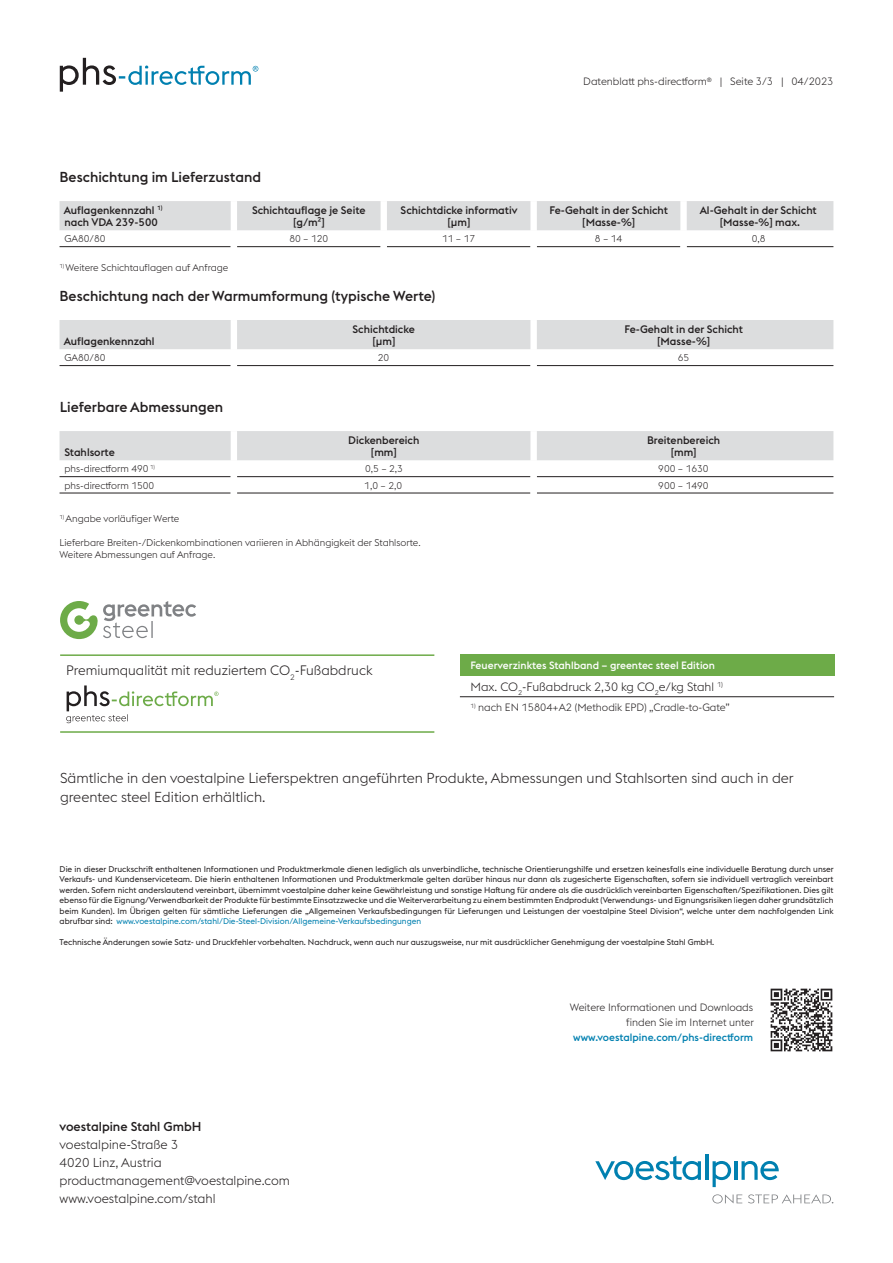
<style>
.page{position:relative;width:893px;height:1263px;background:#fff}
.page>*{position:absolute;margin:0;border:0;box-sizing:border-box;transform-origin:0 0}
.t1{font:300 14.25px/19.5px "voestalpine";color:#231f20}
.Fließtext{font:500 14.25px "voestalpine";color:#231f20}
.t2{font:300 13.5px "voestalpine";color:#231f20}
.Fußzeile{font:300 12.75px "voestalpine";color:#231f20}
.Fußzeile-2{font:500 12.75px "voestalpine";color:#231f20}
.t3{font:300 12px "voestalpine";color:#231f20}
.t4{font:500 10.8px "voestalpine";color:#231f20}
.QR_Code{font:300 10.5px "voestalpine";color:#231f20}
.t5{font:500 10.5px "voestalpine";color:#fff}
.QR_Code-2{font:500 10.5px "voestalpine";color:#0080b0}
.t6{font:300 9.75px "voestalpine";color:#231f20}
.Information_and_prod{font:8.25px/10.5px "voestalpine";color:#231f20;text-align:justify}
.s1{color:#0080b0}
</style>
<div class="page">
<svg style="left:595px;top:1156px;width:106px;height:24px"></svg>
<hr style="left:705px;top:1154px;width:3px;height:26px;background:#0080b0">
<svg style="left:713px;top:1161px;width:18px;height:26px"></svg>
<hr style="left:734px;top:1161px;width:3px;height:19px;background:#0080b0">
<svg style="left:741px;top:1161px;width:38px;height:19px"></svg>
<svg style="left:712px;top:1194px;width:30px;height:9px"></svg>
<svg style="left:748px;top:1194px;width:85px;height:9px"></svg>
<svg style="left:60px;top:58px;width:198px;height:34px"></svg>
<hr style="left:460px;top:696px;width:374px;height:1px;background:#231f20">
<svg style="left:60px;top:601px;width:136px;height:38px"></svg>
<hr style="left:60px;top:654px;width:374px;height:2px;background:#6dab48">
<hr style="left:60px;top:731px;width:374px;height:2px;background:#6dab48">
<div style="left:460px;top:654px;width:374px;height:22px;background:#6dab48"></div>
<svg style="left:66px;top:685px;width:153px;height:38px"></svg>
<img style="left:770px;top:988px;width:63px;height:64px">
<div style="left:60px;top:201px;width:773px;height:29px;background:#dcddde"></div>
<hr style="left:237px;top:246px;width:144px;height:1px;background:#231f20">
<hr style="left:387px;top:246px;width:143px;height:1px;background:#231f20">
<hr style="left:537px;top:246px;width:143px;height:1px;background:#231f20">
<hr style="left:687px;top:246px;width:146px;height:1px;background:#231f20">
<div style="left:381px;top:201px;width:6px;height:29px;background:#fff"></div>
<div style="left:530px;top:201px;width:7px;height:29px;background:#fff"></div>
<div style="left:680px;top:201px;width:7px;height:29px;background:#fff"></div>
<hr style="left:60px;top:246px;width:171px;height:1px;background:#231f20">
<div style="left:231px;top:201px;width:6px;height:29px;background:#fff"></div>
<div style="left:60px;top:320px;width:773px;height:29px;background:#dcddde"></div>
<hr style="left:237px;top:365px;width:293px;height:1px;background:#231f20">
<hr style="left:537px;top:365px;width:296px;height:1px;background:#231f20">
<div style="left:530px;top:320px;width:7px;height:29px;background:#fff"></div>
<hr style="left:60px;top:365px;width:171px;height:1px;background:#231f20">
<div style="left:231px;top:320px;width:6px;height:29px;background:#fff"></div>
<div style="left:60px;top:431px;width:773px;height:29px;background:#dcddde"></div>
<hr style="left:60px;top:476px;width:171px;height:1px;background:#231f20">
<hr style="left:60px;top:493px;width:171px;height:1px;background:#231f20">
<hr style="left:237px;top:476px;width:293px;height:1px;background:#231f20">
<hr style="left:537px;top:476px;width:296px;height:1px;background:#231f20">
<hr style="left:237px;top:493px;width:293px;height:1px;background:#231f20">
<hr style="left:537px;top:493px;width:296px;height:1px;background:#231f20">
<div style="left:231px;top:431px;width:6px;height:29px;background:#fff"></div>
<div style="left:530px;top:431px;width:7px;height:29px;background:#fff"></div>
<p class="Fließtext" style="left:60px;top:168px;width:203px">Beschichtung im Lieferzustand</p>
<p class="t4" style="left:64px;top:204px;width:100px">Auflagenkennzahl <sup>1)</sup></p>
<p class="t4" style="left:64px;top:216px;width:95px">nach VDA 239-500</p>
<p class="t4" style="left:252px;top:204px;width:115px">Schichtauflage je Seite</p>
<p class="t4" style="left:293px;top:216px;width:33px">[g/m²]</p>
<p class="QR_Code" style="left:583px;top:75px;width:252px">Datenblatt phs-directform<sup>®</sup> | Seite 3/3 | 04/2023</p>
<p class="t4" style="left:401px;top:204px;width:118px">Schichtdicke informativ</p>
<p class="t4" style="left:447px;top:216px;width:25px">[µm]</p>
<p class="t4" style="left:549px;top:204px;width:120px">Fe-Gehalt in der Schicht</p>
<p class="t4" style="left:582px;top:216px;width:55px">[Masse-%]</p>
<p class="t4" style="left:700px;top:204px;width:119px">Al-Gehalt in der Schicht</p>
<p class="t4" style="left:720px;top:216px;width:82px">[Masse-%] max.</p>
<p class="t6" style="left:64px;top:233px;width:43px">GA80/80</p>
<p class="t6" style="left:289px;top:233px;width:40px">80 – 120</p>
<p class="t6" style="left:442px;top:233px;width:35px">11 – 17</p>
<p class="t6" style="left:595px;top:233px;width:29px">8 – 14</p>
<p class="t6" style="left:752px;top:233px;width:15px">0,8</p>
<p class="t6" style="left:60px;top:262px;width:170px"><sup>1)</sup> Weitere Schichtauflagen auf Anfrage</p>
<p class="Fließtext" style="left:60px;top:287px;width:377px">Beschichtung nach der Warmumformung (typische Werte)</p>
<p class="t4" style="left:64px;top:335px;width:92px">Auflagenkennzahl</p>
<p class="t4" style="left:353px;top:323px;width:64px">Schichtdicke</p>
<p class="t4" style="left:372px;top:335px;width:25px">[µm]</p>
<p class="t4" style="left:624px;top:323px;width:120px">Fe-Gehalt in der Schicht</p>
<p class="t4" style="left:657px;top:335px;width:55px">[Masse-%]</p>
<p class="t6" style="left:64px;top:352px;width:43px">GA80/80</p>
<p class="t6" style="left:378px;top:352px;width:13px">20</p>
<p class="t6" style="left:678px;top:352px;width:13px">65</p>
<p class="Fließtext" style="left:60px;top:398px;width:165px">Lieferbare Abmessungen</p>
<p class="t4" style="left:64px;top:446px;width:52px">Stahlsorte</p>
<p class="t4" style="left:348px;top:434px;width:73px">Dickenbereich</p>
<p class="t4" style="left:371px;top:446px;width:28px">[mm]</p>
<p class="t4" style="left:647px;top:434px;width:75px">Breitenbereich</p>
<p class="t4" style="left:671px;top:446px;width:28px">[mm]</p>
<p class="t6" style="left:64px;top:463px;width:92px">phs-directform 490 <sup>1)</sup></p>
<p class="t6" style="left:365px;top:463px;width:39px">0,5 – 2,3</p>
<p class="t6" style="left:658px;top:463px;width:52px">900 – 1630</p>
<p class="t6" style="left:64px;top:480px;width:92px">phs-directform 1500</p>
<p class="t6" style="left:364px;top:480px;width:39px">1,0 – 2,0</p>
<p class="t6" style="left:658px;top:480px;width:52px">900 – 1490</p>
<p class="t6" style="left:60px;top:513px;width:121px"><sup>1)</sup> Angabe vorläufiger Werte</p>
<p class="t6" style="left:60px;top:537px;width:363px">Lieferbare Breiten-/Dickenkombinationen variieren in Abhängigkeit der Stahlsorte.</p>
<p class="t6" style="left:60px;top:549px;width:157px">Weitere Abmessungen auf Anfrage.</p>
<p class="t2" style="left:66px;top:662px;width:308px">Premiumqualität mit reduziertem CO<sub>2</sub>-Fußabdruck</p>
<p class="t5" style="left:470px;top:659px;width:246px">Feuerverzinktes Stahlband – greentec steel Edition</p>
<p class="t3" style="left:470px;top:680px;width:254px">Max. CO<sub>2</sub>-Fußabdruck 2,30 kg CO<sub>2</sub>e/kg Stahl <sup>1)</sup></p>
<p class="QR_Code" style="left:470px;top:701px;width:261px"><sup>1)</sup> nach EN 15804+A2 (Methodik EPD) „Cradle-to-Gate”</p>
<p class="t1" style="left:60px;top:768px;width:735px">Sämtliche in den voestalpine Lieferspektren angeführten Produkte, Abmessungen und Stahlsorten sind auch in der greentec steel Edition erhältlich.</p>
<p class="Information_and_prod" style="left:60px;top:863px;width:776px">Die in dieser Druckschrift enthaltenen Informationen und Produktmerkmale dienen lediglich als unverbindliche, technische Orientierungshilfe und ersetzen keinesfalls eine individuelle Beratung durch unser Verkaufs- und Kundenserviceteam. Die hierin enthaltenen Informationen und Produktmerkmale gelten darüber hinaus nur dann als zugesicherte Eigenschaften, sofern sie individuell vertraglich vereinbart werden. Sofern nicht anderslautend vereinbart, übernimmt voestalpine daher keine Gewährleistung und sonstige Haftung für andere als die ausdrücklich vereinbarten Eigenschaften/Spezifikationen. Dies gilt ebenso für die Eignung/Verwendbarkeit der Produkte für bestimmte Einsatzzwecke und die Weiterverarbeitung zu einem bestimmten Endprodukt (Verwendungs- und Eignungsrisiken liegen daher grundsätzlich beim Kunden). Im Übrigen gelten für sämtliche Lieferungen die „Allgemeinen Verkaufsbedingungen für Lieferungen und Leistungen der voestalpine Steel Division“, welche unter dem nachfolgenden Link abrufbar sind: <span class="s1">www.voestalpine.com/stahl/Die-Steel-Division/Allgemeine-Verkaufsbedingungen</span></p>
<p class="Information_and_prod" style="left:60px;top:937px;width:656px">Technische Änderungen sowie Satz- und Druckfehler vorbehalten. Nachdruck, wenn auch nur auszugsweise, nur mit ausdrücklicher Genehmigung der voestalpine Stahl GmbH.</p>
<p class="Fußzeile-2" style="left:60px;top:1119px;width:143px">voestalpine Stahl GmbH</p>
<p class="Fußzeile" style="left:60px;top:1137px;width:120px">voestalpine-Straße 3</p>
<p class="Fußzeile" style="left:60px;top:1155px;width:104px">4020 Linz, Austria</p>
<p class="Fußzeile" style="left:60px;top:1173px;width:232px">productmanagement@voestalpine.com</p>
<p class="Fußzeile" style="left:60px;top:1191px;width:158px">www.voestalpine.com/stahl</p>
<p class="QR_Code" style="left:570px;top:1001px;width:185px">Weitere Informationen und Downloads</p>
<p class="QR_Code" style="left:626px;top:1016px;width:129px">finden Sie im Internet unter</p>
<p class="QR_Code-2" style="left:573px;top:1030px;width:181px">www.voestalpine.com/phs-directform</p>
</div>
